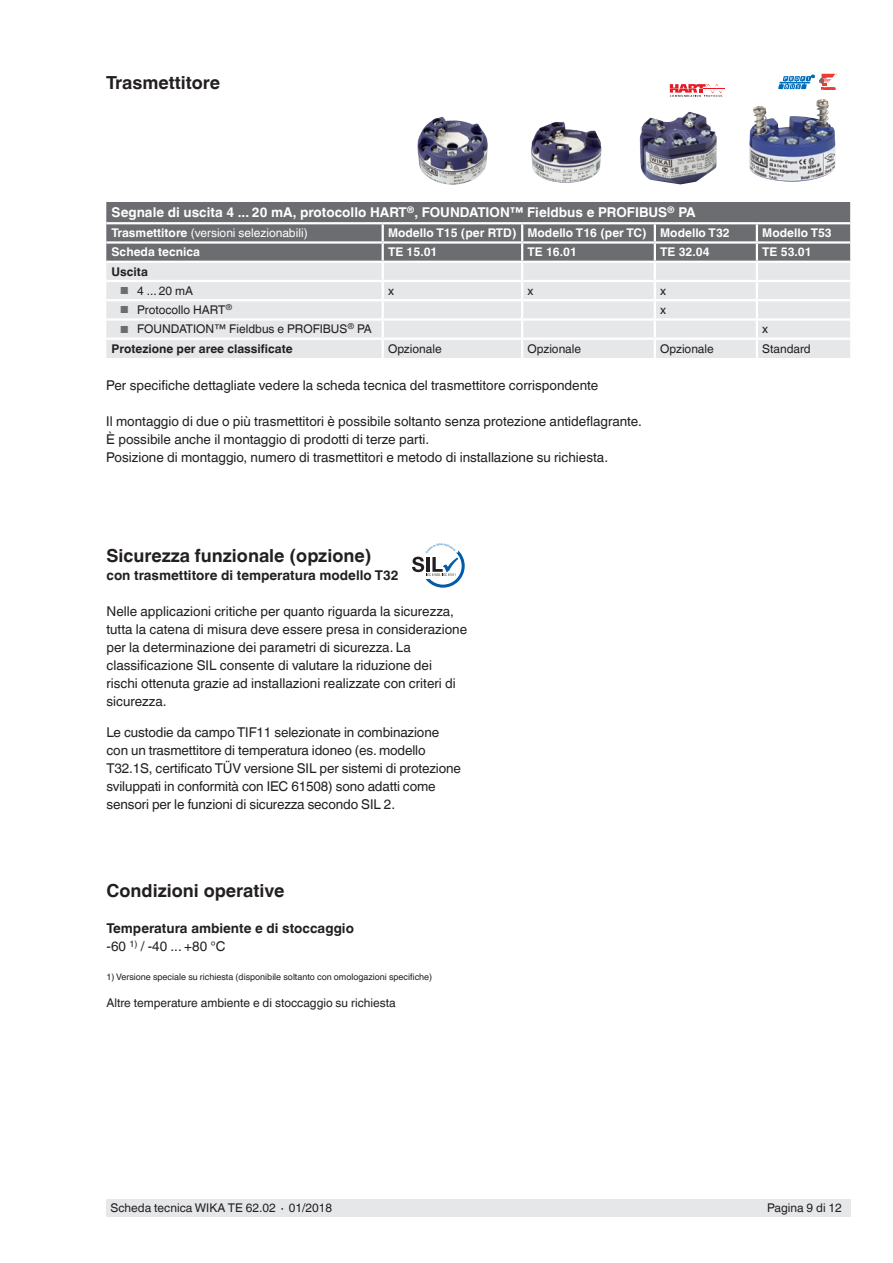
<style>
.page{position:relative;width:893px;height:1263px;background:#fff}
.page>*{position:absolute;margin:0;border:0;box-sizing:border-box;transform-origin:0 0}
.t1{font:700 18px "Helvetica World";color:#231f20}
.t2{font:13.5px/18px "Helvetica World";color:#231f20}
.t3{font:700 13.5px/18px "Helvetica World";color:#231f20}
.t4{font:700 13.5px "Helvetica World";color:#fff}
.t5{font:12px "Helvetica World";color:#231f20}
.t6{font:700 12px "Helvetica World";color:#fff}
.t7{font:12px "Helvetica World";color:#fff}
.t8{font:700 12px "Helvetica World";color:#231f20}
.t9{font:9px "Helvetica World";color:#231f20}
.s1{font-weight:700}
.s2{font-size:10.2px;color:#6c6d70}
.s3{font-weight:400}
</style>
<div class="page">
<div style="left:106px;top:1199px;width:744px;height:17px;background:#e6e7e9"></div>
<svg style="left:412px;top:543px;width:53px;height:45px"></svg>
<svg style="left:106px;top:202px;width:744px;height:156px;background:#bebfc1"></svg>
<img style="left:417px;top:117px;width:71px;height:68px">
<img style="left:531px;top:121px;width:70px;height:62px">
<img style="left:640px;top:112px;width:77px;height:72px">
<svg style="left:670px;top:84px;width:54px;height:13px"></svg>
<img style="left:749px;top:99px;width:87px;height:83px">
<svg style="left:778px;top:74px;width:59px;height:15px"></svg>
<h1 class="t1" style="left:106px;top:73px;width:115px">Trasmettitore</h1>
<p class="t4" style="left:112px;top:204px;width:585px">Segnale di uscita 4 ... 20 mA, protocollo HART<sup>®</sup>, FOUNDATION™ Fieldbus e PROFIBUS<sup>®</sup> PA</p>
<p class="t7" style="left:112px;top:226px;width:198px"><span class="s1">Trasmettitore</span> (versioni selezionabili)</p>
<p class="t6" style="left:388px;top:226px;width:343px">Modello T15 (per RTD) Modello T16 (per TC) Modello T32</p>
<p class="t6" style="left:762px;top:226px;width:71px">Modello T53</p>
<p class="t6" style="left:112px;top:245px;width:90px">Scheda tecnica</p>
<p class="t6" style="left:388px;top:245px;width:51px">TE 15.01</p>
<p class="t6" style="left:527px;top:245px;width:51px">TE 16.01</p>
<p class="t6" style="left:660px;top:245px;width:51px">TE 32.04</p>
<p class="t6" style="left:762px;top:245px;width:51px">TE 53.01</p>
<p class="t8" style="left:112px;top:264px;width:38px">Uscita</p>
<p class="t5" style="left:120px;top:284px;width:75px"><span class="s2">■</span> 4 ... 20 mA</p>
<p class="t5" style="left:388px;top:284px;width:7px">x</p>
<p class="t5" style="left:527px;top:284px;width:7px">x</p>
<p class="t5" style="left:660px;top:284px;width:7px">x</p>
<p class="t5" style="left:120px;top:303px;width:114px"><span class="s2">■</span> Protocollo HART<sup>®</sup></p>
<p class="t5" style="left:660px;top:303px;width:7px">x</p>
<p class="t5" style="left:120px;top:322px;width:253px"><span class="s2">■</span> FOUNDATION™ Fieldbus e PROFIBUS<sup>®</sup> PA</p>
<p class="t5" style="left:762px;top:322px;width:7px">x</p>
<p class="t8" style="left:112px;top:341px;width:183px">Protezione per aree classificate</p>
<p class="t5" style="left:388px;top:341px;width:55px">Opzionale</p>
<p class="t5" style="left:527px;top:341px;width:55px">Opzionale</p>
<p class="t5" style="left:660px;top:341px;width:55px">Opzionale</p>
<p class="t5" style="left:762px;top:341px;width:50px">Standard</p>
<p class="t2" style="left:106px;top:376px;width:494px">Per specifiche dettagliate vedere la scheda tecnica del trasmettitore corrispondente</p>
<p class="t2" style="left:106px;top:412px;width:537px">Il montaggio di due o più trasmettitori è possibile soltanto senza protezione antideflagrante.<br>È possibile anche il montaggio di prodotti di terze parti.<br>Posizione di montaggio, numero di trasmettitori e metodo di installazione su richiesta.</p>
<h1 class="t1" style="left:106px;top:545px;width:266px">Sicurezza funzionale (opzione)</h1>
<p class="t3" style="left:106px;top:566px;width:294px">con trasmettitore di temperatura modello T32</p>
<p class="t2" style="left:106px;top:602px;width:362px">Nelle applicazioni critiche per quanto riguarda la sicurezza, tutta la catena di misura deve essere presa in considerazione per la determinazione dei parametri di sicurezza. La classificazione SIL consente di valutare la riduzione dei<br>rischi ottenuta grazie ad installazioni realizzate con criteri di sicurezza.</p>
<p class="t2" style="left:106px;top:724px;width:356px">Le custodie da campo TIF11 selezionate in combinazione con un trasmettitore di temperatura idoneo (es. modello T32.1S, certificato TÜV versione SIL per sistemi di protezione sviluppati in conformità con IEC 61508) sono adatti come sensori per le funzioni di sicurezza secondo SIL 2.</p>
<h1 class="t1" style="left:107px;top:881px;width:179px">Condizioni operative</h1>
<p class="t3" style="left:107px;top:920px;width:249px">Temperatura ambiente e di stoccaggio <span class="s3">-60</span> <sup>1)</sup> <span class="s3">/ -40 ... +80 °C</span></p>
<p class="t9" style="left:107px;top:971px;width:327px">1) Versione speciale su richiesta (disponibile soltanto con omologazioni specifiche)</p>
<p class="t5" style="left:107px;top:996px;width:291px">Altre temperature ambiente e di stoccaggio su richiesta</p>
<p class="t5" style="left:111px;top:1201px;width:223px">Scheda tecnica WIKA TE 62.02 ∙ 01/2018</p>
<p class="t5" style="left:767px;top:1201px;width:76px">Pagina 9 di 12</p>
</div>
